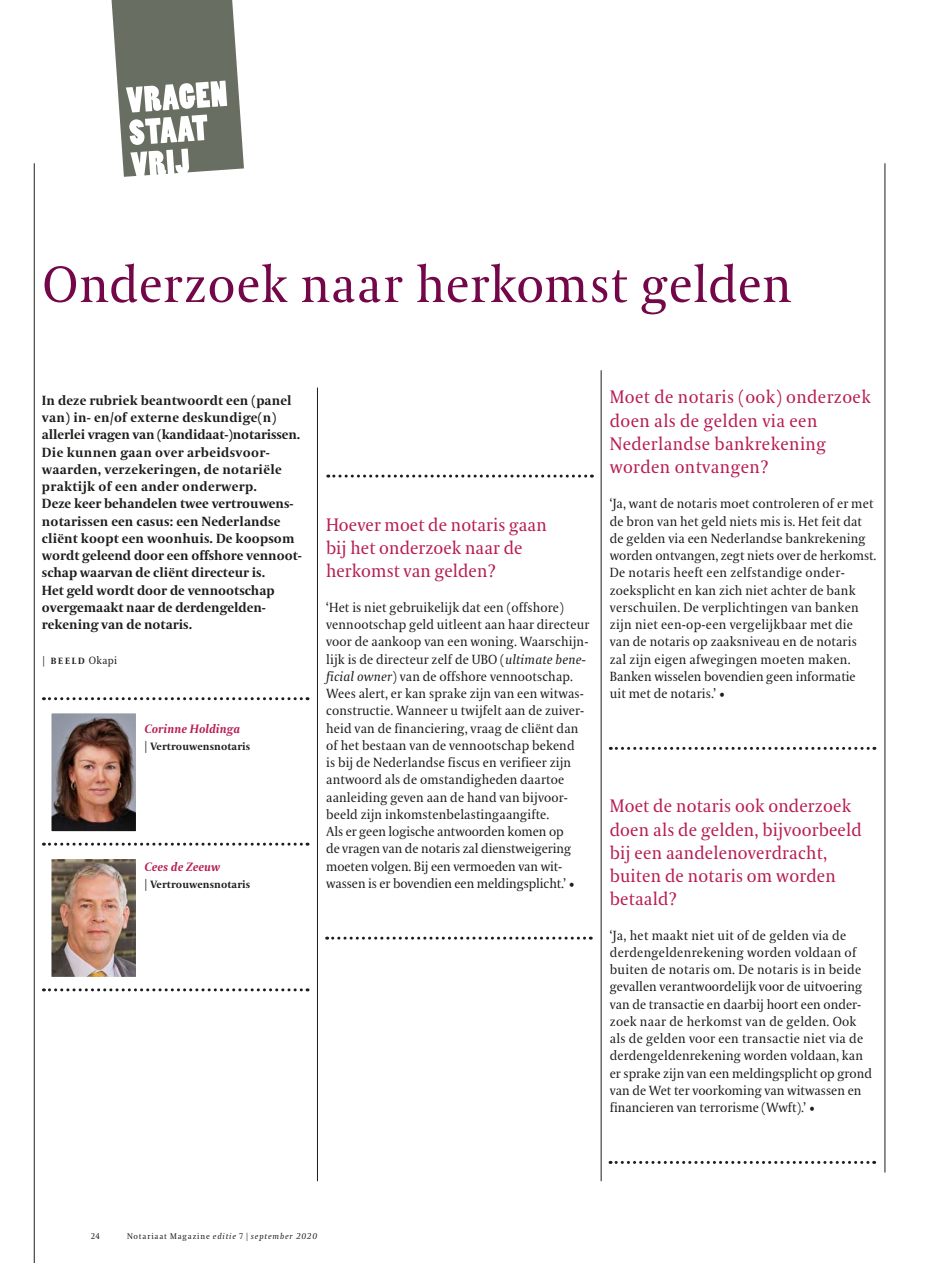
<style>
.page{position:relative;width:936px;height:1263px;background:#fff}
.page>*{position:absolute;margin:0;border:0;box-sizing:border-box;transform-origin:0 0}
.t1{font:51px "VPRO Coranto";letter-spacing:.01em;color:#730749}
.t2{font:18px/23.2px "VPRO Coranto";letter-spacing:.01em;color:#b81c54}
.t3{font:13.2px/17.2px "VPRO Coranto";letter-spacing:.01em;color:#1d1d1b}
.t4{font:700 13.2px/17.2px "VPRO Coranto";color:#1d1d1b}
.t5{font:italic 700 12px "VPRO Coranto";letter-spacing:.01em;color:#b81c54}
.t6{font:700 10.5px "VPRO Coranto";letter-spacing:.01em;color:#1d1d1b}
.t7{font:10.5px "VPRO Coranto";letter-spacing:.03em;color:#1d1d1b}
.t8{font:italic 8.25px "VPRO Coranto";letter-spacing:.1em;color:#1d1d1b}
.t9{font:8.25px "VPRO Coranto Cn";color:#1d1d1b}
.s1{font-style:italic}
.s2{font-weight:700;font-size:9px}
.s3{font-weight:400;font-size:12px}
.s4{font-style:normal}
.s5{font-family:"VPRO Coranto Cn";font-style:normal}
</style>
<div class="page">
<svg style="left:111px;top:0;width:133px;height:177px"></svg>
<hr style="left:317px;top:388px;width:1px;height:793px;background:#1d1d1b">
<hr style="left:601px;top:370px;width:1px;height:811px;background:#1d1d1b">
<hr style="left:884px;top:163px;width:1px;height:1009px;background:#1d1d1b">
<hr style="left:34px;top:163px;width:1px;height:1100px;background:#1d1d1b">
<svg style="left:43px;top:843px;width:265px;height:3px"></svg>
<svg style="left:43px;top:988px;width:265px;height:3px"></svg>
<svg style="left:43px;top:697px;width:265px;height:3px"></svg>
<svg style="left:328px;top:475px;width:264px;height:3px"></svg>
<svg style="left:610px;top:1161px;width:264px;height:3px"></svg>
<svg style="left:610px;top:747px;width:264px;height:3px"></svg>
<svg style="left:326px;top:937px;width:265px;height:3px"></svg>
<img style="left:53px;top:715px;width:81px;height:115px">
<div style="left:50px;top:712px;width:87px;height:121px;border:2px solid #fff"></div>
<img style="left:53px;top:861px;width:81px;height:114px">
<div style="left:50px;top:858px;width:87px;height:120px;border:2px solid #fff"></div>
<h1 class="t1" style="left:43px;top:254px;width:750px">Onderzoek naar herkomst gelden</h1>
<p class="t4" style="left:42px;top:391px;width:261px">In deze rubriek beantwoordt een (panel van) in- en/of externe deskundige(n) allerlei vragen van (kandidaat-)notarissen.<br>Die kunnen gaan over arbeidsvoor&shy;waarden, verzekeringen, de notariële praktijk of een ander onderwerp.<br>Deze keer behandelen twee vertrouwens&shy;notarissen een casus: een Nederlandse cliënt koopt een woonhuis. De koopsom wordt geleend door een offshore vennoot&shy;schap waarvan de cliënt directeur is.<br>Het geld wordt door de vennootschap overgemaakt naar de derdengelden&shy;rekening van de notaris.</p>
<h2 class="t2" style="left:609px;top:386px;width:262px">Moet de notaris (ook) onderzoek doen als de gelden via een<br>Nederlandse bankrekening worden ontvangen?</h2>
<p class="t3" style="left:609px;top:495px;width:268px">‘Ja, want de notaris moet controleren of er met de bron van het geld niets mis is. Het feit dat de gelden via een Nederlandse bankrekening worden ontvangen, zegt niets over de herkomst.<br>De notaris heeft een zelfstandige onder&shy;zoeksplicht en kan zich niet achter de bank verschuilen. De verplichtingen van banken zijn niet een-op-een vergelijkbaar met die van de notaris op zaaksniveau en de notaris zal zijn eigen afwegingen moeten maken.<br>Banken wisselen bovendien geen informatie<br>uit met de notaris.’ •</p>
<h2 class="t2" style="left:326px;top:513px;width:222px">Hoever moet de notaris gaan bij het onderzoek naar de herkomst van gelden?</h2>
<p class="t3" style="left:326px;top:599px;width:265px">‘Het is niet gebruikelijk dat een (offshore) vennootschap geld uitleent aan haar directeur voor de aankoop van een woning. Waarschijn&shy;lijk is de directeur zelf de UBO (<span class="s1">ultimate bene&shy;ficial owner</span>) van de offshore vennootschap.<br>Wees alert, er kan sprake zijn van een witwas&shy;constructie. Wanneer u twijfelt aan de zuiver&shy;heid van de financiering, vraag de cliënt dan of het bestaan van de vennootschap bekend<br>is bij de Nederlandse fiscus en verifieer zijn antwoord als de omstandigheden daartoe aanleiding geven aan de hand van bijvoor&shy;beeld zijn inkomstenbelastingaangifte.<br>Als er geen logische antwoorden komen op<br>de vragen van de notaris zal dienstweigering moeten volgen. Bij een vermoeden van wit&shy;wassen is er bovendien een meldingsplicht.’ •</p>
<p class="t7" style="left:43px;top:654px;width:76px">| <span class="s2">BEELD</span> Okapi</p>
<p class="t5" style="left:144px;top:721px;width:97px">Corinne Holdinga</p>
<p class="t6" style="left:144px;top:740px;width:107px"><span class="s3">|</span> Vertrouwensnotaris</p>
<h2 class="t2" style="left:609px;top:794px;width:253px">Moet de notaris ook onderzoek doen als de gelden, bijvoorbeeld bij een aandelenoverdracht, buiten de notaris om worden betaald?</h2>
<p class="t5" style="left:144px;top:859px;width:77px">Cees de Zeeuw</p>
<p class="t6" style="left:144px;top:878px;width:107px"><span class="s3">|</span> Vertrouwensnotaris</p>
<p class="t9" style="left:91px;top:1231px;width:10px">24</p>
<p class="t8" style="left:127px;top:1231px;width:191px"><span class="s4">Notariaat Magazine</span> editie <span class="s5">7 |</span> september 2020</p>
<p class="t3" style="left:609px;top:926px;width:263px">‘Ja, het maakt niet uit of de gelden via de derdengeldenrekening worden voldaan of buiten de notaris om. De notaris is in beide gevallen verantwoordelijk voor de uitvoering van de transactie en daarbij hoort een onder&shy;zoek naar de herkomst van de gelden. Ook als de gelden voor een transactie niet via de derdengeldenrekening worden voldaan, kan er sprake zijn van een meldingsplicht op grond van de Wet ter voorkoming van witwassen en financieren van terrorisme (Wwft).’ •</p>
</div>
